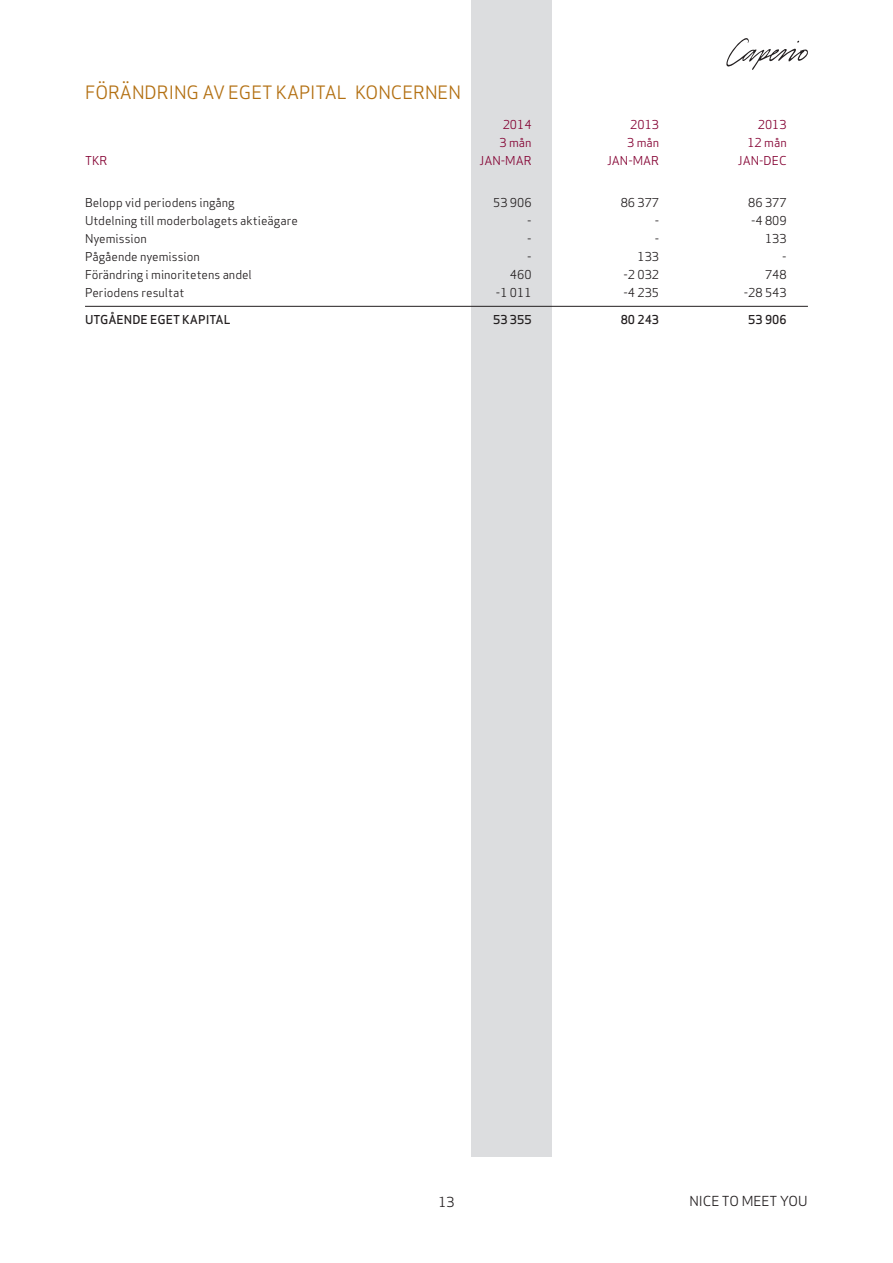
<style>
.page{position:relative;width:893px;height:1263px;background:#fff}
.page>*{position:absolute;margin:0;border:0;box-sizing:border-box;transform-origin:0 0}
.t1{font:18px "Apex Sans";color:#b37012}
.t2{font:13.5px "Apex Sans";color:#231f20}
._4K_Data{font:12px "Apex Sans";color:#231f20}
._4K_RÖD{font:12px "Apex Sans";color:#840132}
._4K_Summa{font:500 12px "Apex Sans";color:#231f20}
</style>
<div class="page">
<svg style="left:726px;top:38px;width:82px;height:32px"></svg>
<div style="left:472px;top:0;width:80px;height:1157px;background:#dcdddf"></div>
<hr style="left:85px;top:306px;width:723px;height:1px;background:#231f20">
<h2 class="t1" style="left:85px;top:77px;width:377px">FÖRÄNDRING AV EGET KAPITAL KONCERNEN</h2>
<p class="_4K_RÖD" style="left:503px;top:115px;width:30px">2014</p>
<p class="_4K_RÖD" style="left:630px;top:115px;width:30px">2013</p>
<p class="_4K_RÖD" style="left:758px;top:115px;width:30px">2013</p>
<p class="_4K_RÖD" style="left:499px;top:133px;width:34px">3 mån</p>
<p class="_4K_RÖD" style="left:627px;top:133px;width:34px">3 mån</p>
<p class="_4K_RÖD" style="left:747px;top:133px;width:41px">12 mån</p>
<p class="_4K_RÖD" style="left:85px;top:151px;width:24px">TKR</p>
<p class="_4K_RÖD" style="left:479px;top:151px;width:54px">JAN-MAR</p>
<p class="_4K_RÖD" style="left:607px;top:151px;width:54px">JAN-MAR</p>
<p class="_4K_RÖD" style="left:738px;top:151px;width:50px">JAN-DEC</p>
<p class="_4K_Data" style="left:85px;top:193px;width:151px">Belopp vid periodens ingång</p>
<p class="_4K_Data" style="left:493px;top:193px;width:40px">53 906</p>
<p class="_4K_Data" style="left:621px;top:193px;width:40px">86 377</p>
<p class="_4K_Data" style="left:748px;top:193px;width:40px">86 377</p>
<p class="_4K_Data" style="left:85px;top:211px;width:214px">Utdelning till moderbolagets aktieägare</p>
<p class="_4K_Data" style="left:527px;top:211px;width:6px">-</p>
<p class="_4K_Data" style="left:655px;top:211px;width:6px">-</p>
<p class="_4K_Data" style="left:751px;top:211px;width:37px">-4 809</p>
<p class="_4K_Data" style="left:85px;top:229px;width:63px">Nyemission</p>
<p class="_4K_Data" style="left:527px;top:229px;width:6px">-</p>
<p class="_4K_Data" style="left:655px;top:229px;width:6px">-</p>
<p class="_4K_Data" style="left:765px;top:229px;width:23px">133</p>
<p class="_4K_Data" style="left:85px;top:247px;width:116px">Pågående nyemission</p>
<p class="_4K_Data" style="left:527px;top:247px;width:6px">-</p>
<p class="_4K_Data" style="left:637px;top:247px;width:23px">133</p>
<p class="_4K_Data" style="left:782px;top:247px;width:6px">-</p>
<p class="_4K_Data" style="left:85px;top:265px;width:168px">Förändring i minoritetens andel</p>
<p class="_4K_Data" style="left:510px;top:265px;width:23px">460</p>
<p class="_4K_Data" style="left:623px;top:265px;width:37px">-2 032</p>
<p class="_4K_Data" style="left:765px;top:265px;width:23px">748</p>
<p class="_4K_Data" style="left:85px;top:283px;width:101px">Periodens resultat</p>
<p class="_4K_Data" style="left:496px;top:283px;width:37px">-1 011</p>
<p class="_4K_Data" style="left:623px;top:283px;width:37px">-4 235</p>
<p class="_4K_Data" style="left:744px;top:283px;width:44px">-28 543</p>
<p class="_4K_Summa" style="left:85px;top:309px;width:147px">UTGÅENDE EGET KAPITAL</p>
<p class="_4K_Summa" style="left:493px;top:309px;width:40px">53 355</p>
<p class="_4K_Summa" style="left:621px;top:309px;width:40px">80 243</p>
<p class="_4K_Summa" style="left:748px;top:309px;width:40px">53 906</p>
<p class="t2" style="left:438px;top:1191px;width:18px">13</p>
<p class="t2" style="left:689px;top:1190px;width:120px">NICE TO MEET YOU</p>
</div>
